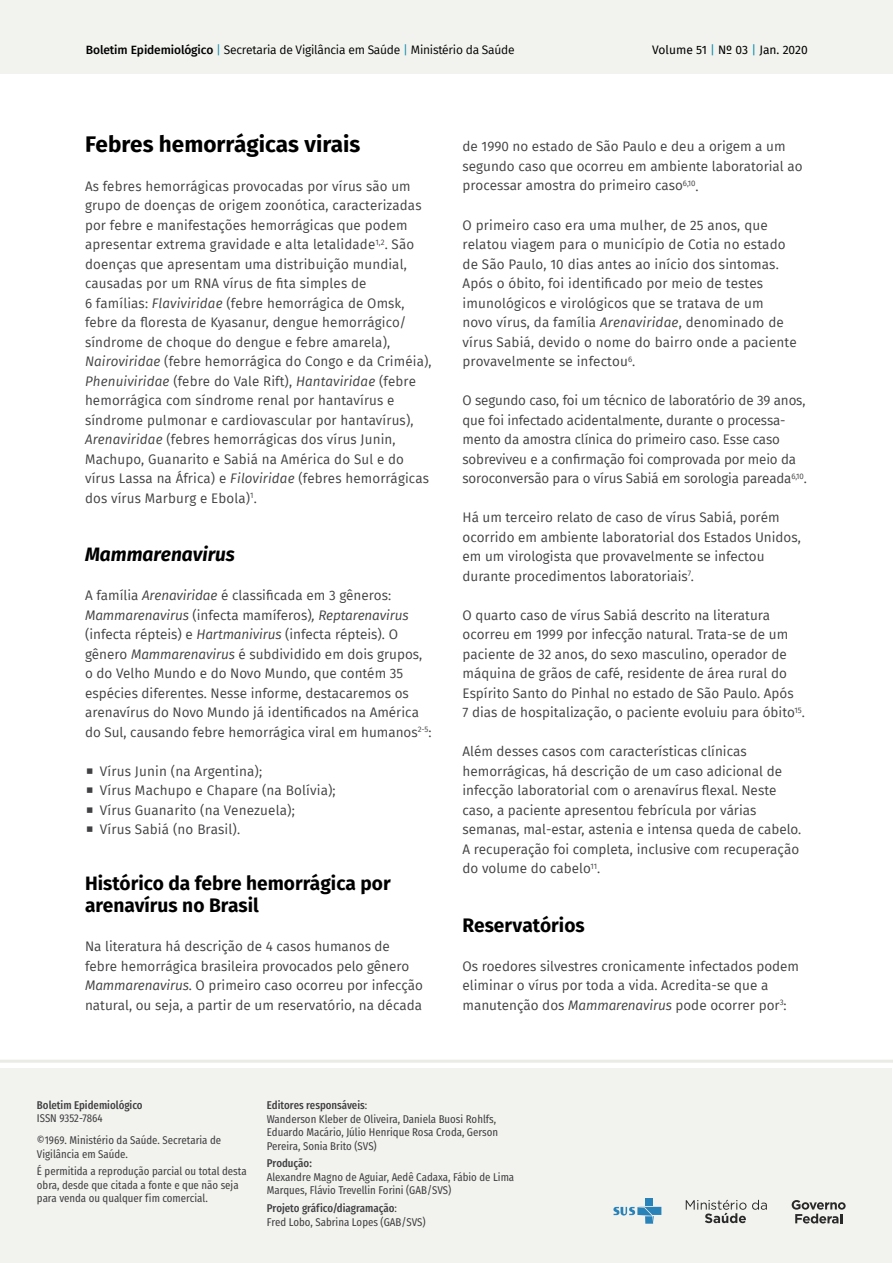
<style>
.page{position:relative;width:893px;height:1263px;background:#fff}
.page>*{position:absolute;margin:0;border:0;box-sizing:border-box;transform-origin:0 0}
.t1{font:700 22.5px "Fira Sans";color:#000}
.t2{font:700 19.5px/22.8px "Fira Sans";color:#000}
.t3{font:italic 700 19.5px "Fira Sans";color:#000}
.t4{font:13.5px/19.5px "Fira Sans";color:#414042}
.t5{font:12px "Fira Sans";letter-spacing:-.02em;color:#000}
.t6{font:12px "Fira Sans";color:#000}
.t7{font:11.25px/13.5px "Fira Sans Condensed";color:#414042}
.t8{font:500 11.25px "Fira Sans Condensed";color:#414042}
.s1{font-weight:500}
.s2{color:#098aa8}
.s3{font-style:italic}
</style>
<div class="page">
<div style="left:0;top:0;width:893px;height:74px;background:#f2f2ee"></div>
<div style="left:0;top:1068px;width:892px;height:195px;background:#f2f2ee"></div>
<svg style="left:752px;top:1200px;width:15px;height:10px"></svg>
<svg style="left:686px;top:1200px;width:60px;height:23px"></svg>
<div style="left:645px;top:1199px;width:8px;height:7px;background:#2983b9"></div>
<svg style="left:613px;top:1207px;width:48px;height:17px"></svg>
<svg style="left:792px;top:1200px;width:54px;height:23px"></svg>
<hr style="left:0;top:1060px;width:893px;height:3px;background:#eaebe6">
<p class="t5" style="left:86px;top:41px;width:430px"><span class="s1">Boletim Epidemiológico</span> <span class="s2">|</span> Secretaria de Vigilância em Saúde <span class="s2">|</span> Ministério da Saúde</p>
<p class="t6" style="left:652px;top:41px;width:157px">Volume 51 <span class="s2">|</span> Nº 03 <span class="s2">|</span> Jan. 2020</p>
<h1 class="t1" style="left:85px;top:125px;width:277px">Febres hemorrágicas virais</h1>
<p class="t4" style="left:85px;top:176px;width:348px">As febres hemorrágicas provocadas por vírus são um grupo de doenças de origem zoonótica, caracterizadas por febre e manifestações hemorrágicas que podem apresentar extrema gravidade e alta letalidade<sup>1,2</sup>. São doenças que apresentam uma distribuição mundial, causadas por um RNA vírus de fita simples de<br>6 famílias: <span class="s3">Flaviviridae</span> (febre hemorrágica de Omsk, febre da floresta de Kyasanur, dengue hemorrágico/ síndrome de choque do dengue e febre amarela), <span class="s3">Nairoviridae</span> (febre hemorrágica do Congo e da Criméia), <span class="s3">Phenuiviridae</span> (febre do Vale Rift), <span class="s3">Hantaviridae</span> (febre hemorrágica com síndrome renal por hantavírus e síndrome pulmonar e cardiovascular por hantavírus), <span class="s3">Arenaviridae</span> (febres hemorrágicas dos vírus Junin, Machupo, Guanarito e Sabiá na América do Sul e do vírus Lassa na África) e <span class="s3">Filoviridae</span> (febres hemorrágicas dos vírus Marburg e Ebola)<sup>1</sup>.</p>
<h2 class="t3" style="left:85px;top:538px;width:151px">Mammarenavirus</h2>
<p class="t4" style="left:85px;top:585px;width:348px">A família <span class="s3">Arenaviridae</span> é classificada em 3 gêneros:<br><span class="s3">Mammarenavirus</span> (infecta mamíferos)<span class="s3">, Reptarenavirus </span>(infecta répteis) e <span class="s3">Hartmanivirus</span> (infecta répteis). O gênero <span class="s3">Mammarenavirus</span> é subdividido em dois grupos, o do Velho Mundo e do Novo Mundo, que contém 35 espécies diferentes. Nesse informe, destacaremos os arenavírus do Novo Mundo já identificados na América do Sul, causando febre hemorrágica viral em humanos<sup>2-5</sup>:</p>
<p class="t4" style="left:100px;top:761px;width:237px">Vírus Junin (na Argentina);<br>Vírus Machupo e Chapare (na Bolívia);<br>Vírus Guanarito (na Venezuela);<br>Vírus Sabiá (no Brasil).</p>
<h2 class="t2" style="left:85px;top:870px;width:307px">Histórico da febre hemorrágica por arenavírus no Brasil</h2>
<p class="t4" style="left:85px;top:936px;width:339px">Na literatura há descrição de 4 casos humanos de febre hemorrágica brasileira provocados pelo gênero <span class="s3">Mammarenavirus</span>. O primeiro caso ocorreu por infecção natural, ou seja, a partir de um reservatório, na década</p>
<p class="t4" style="left:463px;top:137px;width:342px">de 1990 no estado de São Paulo e deu a origem a um segundo caso que ocorreu em ambiente laboratorial ao processar amostra do primeiro caso<sup>6,10</sup>.</p>
<p class="t4" style="left:463px;top:215px;width:336px">O primeiro caso era uma mulher, de 25 anos, que relatou viagem para o município de Cotia no estado de São Paulo, 10 dias antes ao início dos sintomas.<br>Após o óbito, foi identificado por meio de testes imunológicos e virológicos que se tratava de um novo vírus, da família <span class="s3">Arenaviridae</span>, denominado de vírus Sabiá, devido o nome do bairro onde a paciente provavelmente se infectou<sup>6</sup>.</p>
<p class="t4" style="left:463px;top:390px;width:346px">O segundo caso, foi um técnico de laboratório de 39 anos, que foi infectado acidentalmente, durante o processa&shy;mento da amostra clínica do primeiro caso. Esse caso sobreviveu e a confirmação foi comprovada por meio da soroconversão para o vírus Sabiá em sorologia pareada<sup>6,10</sup>.</p>
<p class="t4" style="left:463px;top:507px;width:340px">Há um terceiro relato de caso de vírus Sabiá, porém ocorrido em ambiente laboratorial dos Estados Unidos, em um virologista que provavelmente se infectou durante procedimentos laboratoriais<sup>7</sup>.</p>
<p class="t4" style="left:463px;top:605px;width:344px">O quarto caso de vírus Sabiá descrito na literatura ocorreu em 1999 por infecção natural. Trata-se de um paciente de 32 anos, do sexo masculino, operador de máquina de grãos de café, residente de área rural do Espírito Santo do Pinhal no estado de São Paulo. Após<br>7 dias de hospitalização, o paciente evoluiu para óbito<sup>15</sup>.</p>
<p class="t4" style="left:463px;top:741px;width:340px">Além desses casos com características clínicas hemorrágicas, há descrição de um caso adicional de infecção laboratorial com o arenavírus flexal. Neste caso, a paciente apresentou febrícula por várias semanas, mal-estar, astenia e intensa queda de cabelo.<br>A recuperação foi completa, inclusive com recuperação do volume do cabelo<sup>11</sup>.</p>
<h2 class="t2" style="left:463px;top:912px;width:124px">Reservatórios</h2>
<p class="t4" style="left:463px;top:956px;width:338px">Os roedores silvestres cronicamente infectados podem eliminar o vírus por toda a vida. Acredita-se que a manutenção dos <span class="s3">Mammarenavirus</span> pode ocorrer por<sup>3</sup>:</p>
<p class="t8" style="left:37px;top:1094px;width:107px">Boletim Epidemiológico</p>
<p class="t7" style="left:37px;top:1106px;width:186px;line-height:22px">ISSN 9352-7864<br>©1969. Ministério da Saúde. Secretaria de</p>
<p class="t7" style="left:37px;top:1143px;width:211px;line-height:17.7px">Vigilância em Saúde.<br>É permitida a reprodução parcial ou total desta</p>
<p class="t7" style="left:37px;top:1177px;width:203px">obra, desde que citada a fonte e que não seja para venda ou qualquer fim comercial.</p>
<p class="t7" style="left:267px;top:1097px;width:233px"><span class="s1">Editores responsáveis</span>:<br>Wanderson Kleber de Oliveira, Daniela Buosi Rohlfs, Eduardo Macário, Júlio Henrique Rosa Croda, Gerson Pereira, Sonia Brito (SVS)</p>
<p class="t8" style="left:267px;top:1153px;width:47px">Produção:</p>
<p class="t7" style="left:267px;top:1169px;width:249px">Alexandre Magno de Aguiar, Aedê Cadaxa, Fábio de Lima<br>Marques, Flávio Trevellin Forini (GAB/SVS)</p>
<p class="t7" style="left:267px;top:1200px;width:160px"><span class="s1">Projeto gráfico/diagramação</span>:<br>Fred Lobo, Sabrina Lopes (GAB/SVS)</p>
</div>
